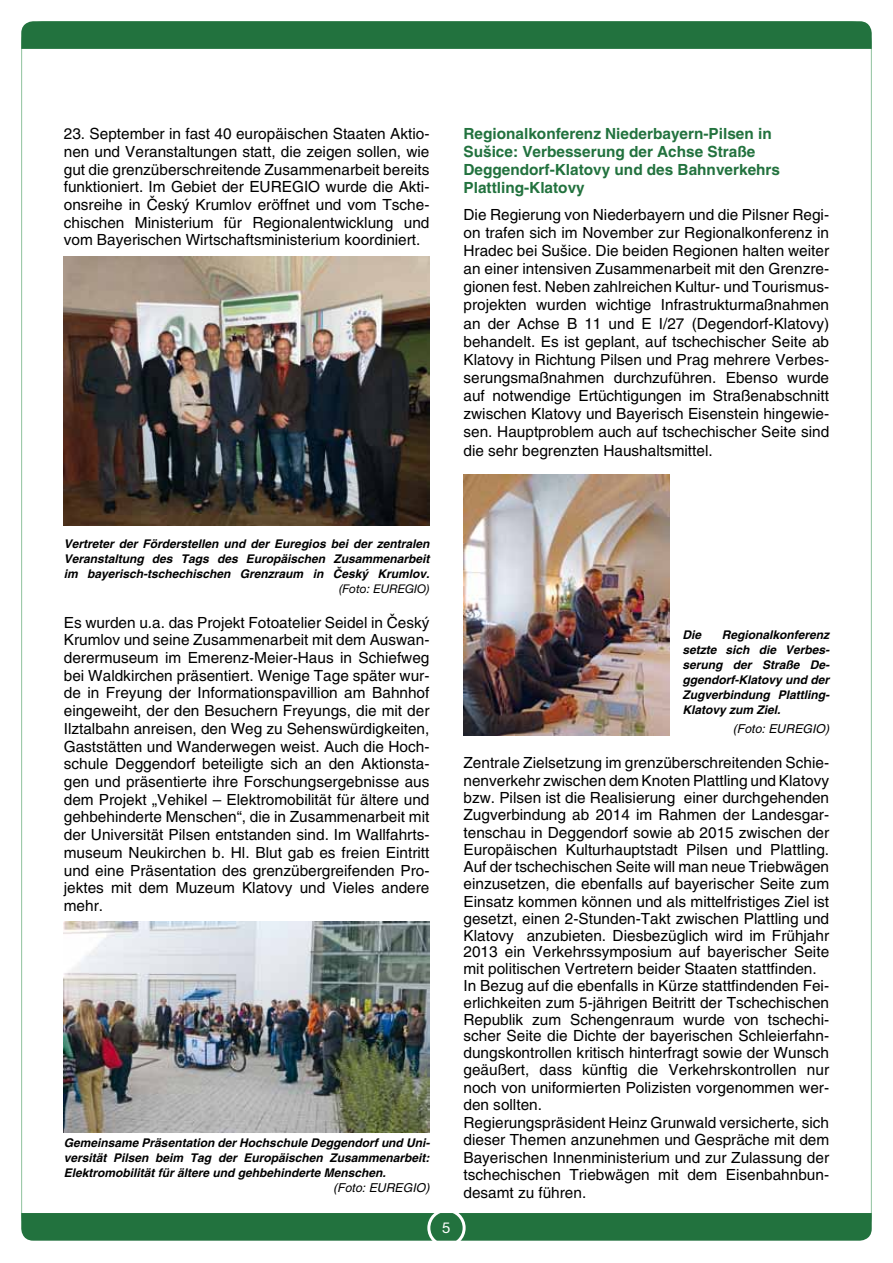
<style>
.page{position:relative;width:893px;height:1263px;background:#fff}
.page>*{position:absolute;margin:0;border:0;box-sizing:border-box;transform-origin:0 0}
.t1{font:15px/17.2px "H Central";color:#000;text-align:justify}
.t2{font:700 15px/18px "H Central";color:#22723e}
.t3{font:15px "Helvetica Neue";color:#fff}
.t4{font:italic 700 12px/15px "H Central";color:#000;text-align:justify}
.t5{font:italic 12px "H Central";color:#000}
.t6{font:italic 12px "Helvetica Neue";color:#000}
</style>
<div class="page">
<div style="left:21px;top:1213px;width:851px;height:28px;background:#22723e"></div>
<div style="left:427px;top:1209px;width:39px;height:38px;border:3px solid #fff;border-radius:50%"></div>
<svg style="left:21px;top:21px;width:851px;height:28px"></svg>
<img style="left:64px;top:256px;width:366px;height:269px">
<img style="left:64px;top:922px;width:366px;height:210px">
<img style="left:463px;top:474px;width:207px;height:262px">
<p class="t1" style="left:64px;top:125px;width:367px;line-height:17.7px">23. September in fast 40 europäischen Staaten Aktio&shy;nen und Veranstaltungen statt, die zeigen sollen, wie gut die grenzüberschreitende Zusammenarbeit bereits funktioniert. Im Gebiet der EUREGIO wurde die Akti&shy;onsreihe in âesk˘ Krumlov eröffnet und vom Tsche&shy;chischen Ministerium für Regionalentwicklung und vom Bayerischen Wirtschaftsministerium koordiniert.</p>
<p class="t2" style="left:463px;top:125px;width:318px">Regionalkonferenz Niederbayern-Pilsen in Su‰ice: Verbesserung der Achse Straße Deggendorf-Klatovy und des Bahnverkehrs Plattling-Klatovy</p>
<p class="t1" style="left:463px;top:205px;width:367px;line-height:18.1px">Die Regierung von Niederbayern und die Pilsner Regi&shy;on trafen sich im November zur Regionalkonferenz in Hradec bei Su‰ice. Die beiden Regionen halten weiter an einer intensiven Zusammenarbeit mit den Grenzre&shy;gionen fest. Neben zahlreichen Kultur- und Tourismus&shy;projekten wurden wichtige Infrastrukturmaßnahmen an der Achse B 11 und E I/27 (Degendorf-Klatovy) behandelt. Es ist geplant, auf tschechischer Seite ab Klatovy in Richtung Pilsen und Prag mehrere Verbes&shy;serungsmaßnahmen durchzuführen. Ebenso wurde auf notwendige Ertüchtigungen im Straßenabschnitt zwischen Klatovy und Bayerisch Eisenstein hingewie&shy;sen. Hauptproblem auch auf tschechischer Seite sind die sehr begrenzten Haushaltsmittel.</p>
<p class="t4" style="left:64px;top:536px;width:367px">Vertreter der Förderstellen und der Euregios bei der zentralen Veranstaltung des Tags des Europäischen Zusammenarbeit im bayerisch-tschechischen Grenzraum in âesk˘ Krumlov.</p>
<p class="t6" style="left:339px;top:581px;width:92px">(Foto: EUREGIO)</p>
<p class="t1" style="left:64px;top:614px;width:367px;line-height:17.7px">Es wurden u.a. das Projekt Fotoatelier Seidel in âesk˘ Krumlov und seine Zusammenarbeit mit dem Auswan&shy;derermuseum im Emerenz-Meier-Haus in Schiefweg bei Waldkirchen präsentiert. Wenige Tage später wur&shy;de in Freyung der Informationspavillion am Bahnhof eingeweiht, der den Besuchern Freyungs, die mit der Ilztalbahn anreisen, den Weg zu Sehenswürdigkeiten, Gaststätten und Wanderwegen weist. Auch die Hoch&shy;schule Deggendorf beteiligte sich an den Aktionsta&shy;gen und präsentierte ihre Forschungsergebnisse aus dem Projekt „Vehikel – Elektromobilität für ältere und gehbehinderte Menschen“, die in Zusammenarbeit mit der Universität Pilsen entstanden sind. Im Wallfahrts&shy;museum Neukirchen b. Hl. Blut gab es freien Eintritt und eine Präsentation des grenzübergreifenden Pro&shy;jektes mit dem Muzeum Klatovy und Vieles andere mehr.</p>
<p class="t4" style="left:64px;top:1136px;width:368px">Gemeinsame Präsentation der Hochschule Deggendorf und Uni&shy;versität Pilsen beim Tag der Europäischen Zusammenarbeit:<br>Elektromobilität für ältere und gehbehinderte Menschen.</p>
<p class="t5" style="left:333px;top:1181px;width:98px">(Foto: EUREGIO)</p>
<p class="t3" style="left:442px;top:1219px;width:10px">5</p>
<p class="t4" style="left:682px;top:628px;width:149px;text-indent:39px">Regionalkonferenz setzte sich die Verbes&shy;serung der Straße De&shy;ggendorf-Klatovy und der Zugverbindung Plattling-Klatovy zum Ziel.</p>
<p class="t5" style="left:733px;top:721px;width:98px">(Foto: EUREGIO)</p>
<p class="t1" style="left:463px;top:754px;width:367px;text-align:left">Zentrale Zielsetzung im grenzüberschreitenden Schie&shy;nenverkehr zwischen dem Knoten Plattling und Klatovy bzw. Pilsen ist die Realisierung einer durchgehenden Zugverbindung ab 2014 im Rahmen der Landesgar&shy;tenschau in Deggendorf sowie ab 2015 zwischen der Europäischen Kulturhauptstadt Pilsen und Plattling.<br>Auf der tschechischen Seite will man neue Triebwägen einzusetzen, die ebenfalls auf bayerischer Seite zum Einsatz kommen können und als mittelfristiges Ziel ist gesetzt, einen 2-Stunden-Takt zwischen Plattling und Klatovy anzubieten. Diesbezüglich wird im Frühjahr 2013 ein Verkehrssymposium auf bayerischer Seite mit politischen Vertretern beider Staaten stattfinden.<br>In Bezug auf die ebenfalls in Kürze stattfindenden Fei&shy;erlichkeiten zum 5-jährigen Beitritt der Tschechischen Republik zum Schengenraum wurde von tschechi&shy;scher Seite die Dichte der bayerischen Schleierfahn&shy;dungskontrollen kritisch hinterfragt sowie der Wunsch geäußert, dass künftig die Verkehrskontrollen nur noch von uniformierten Polizisten vorgenommen wer&shy;den sollten.<br>Regierungspräsident Heinz Grunwald versicherte, sich dieser Themen anzunehmen und Gespräche mit dem Bayerischen Innenministerium und zur Zulassung der tschechischen Triebwägen mit dem Eisenbahnbun&shy;desamt zu führen.</p>
<p class="t4" style="left:682px;top:628px;width:20px">Die</p>
</div>
